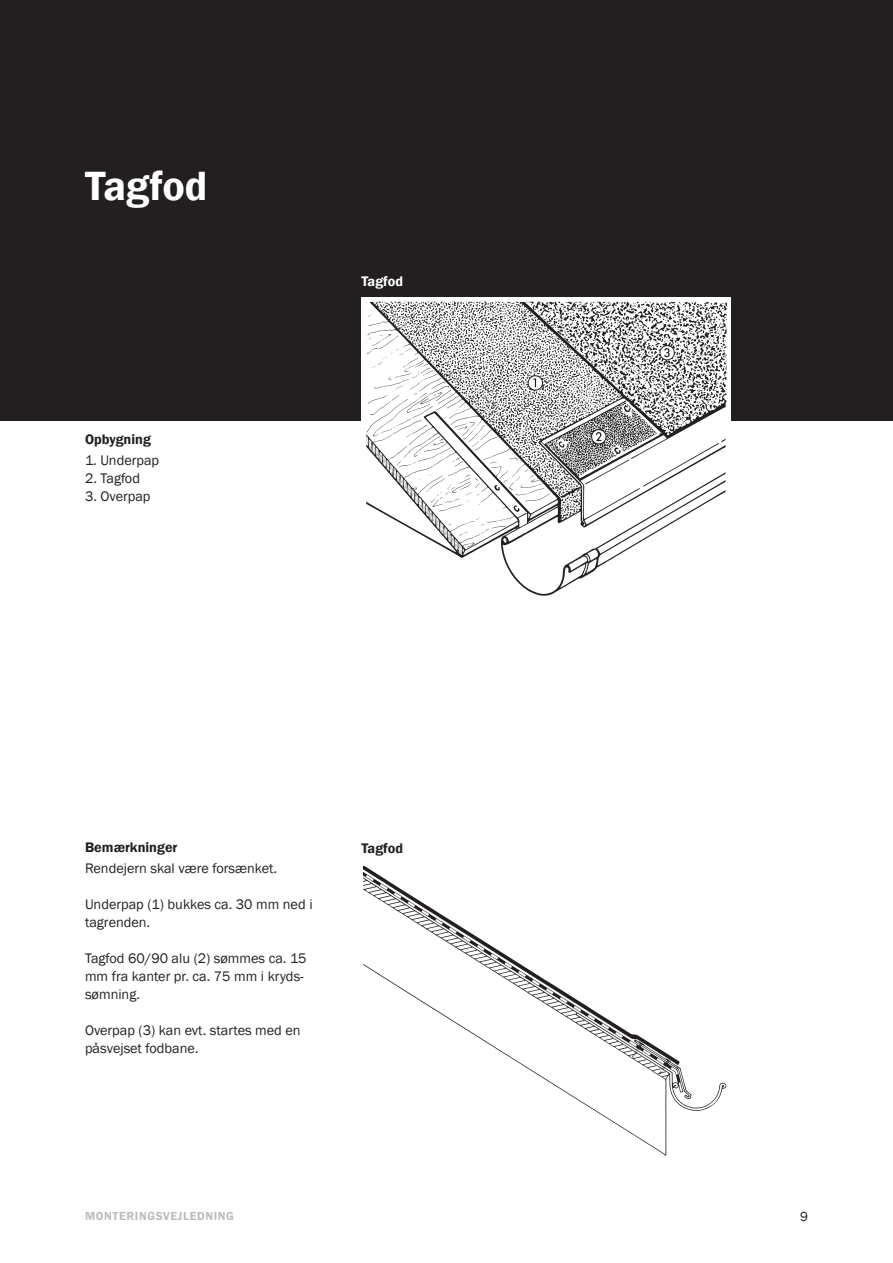
<style>
.page{position:relative;width:893px;height:1263px;background:#fff}
.page>*{position:absolute;margin:0;border:0;box-sizing:border-box;transform-origin:0 0}
.Overskrift{font:600 42px "Franklin Gothic";color:#fff}
.Brød{font:14.25px/18px "Franklin Gothic";color:#231f20}
.Rubrikker{font:600 14.25px "Franklin Gothic";color:#231f20}
.Rubrik{font:600 14.25px "Franklin Gothic";color:#fff}
.t1{font:13.5px "Franklin Gothic";color:#231f20}
.t2{font:600 12px "Franklin Gothic";letter-spacing:.05em;color:#bcbdc0}
</style>
<div class="page">
<div style="left:0;top:0;width:893px;height:421px;background:#231f20"></div>
<img style="left:362px;top:865px;width:365px;height:291px">
<div style="left:361px;top:298px;width:370px;height:327px;background:#fff"></div>
<img style="left:366px;top:301px;width:361px;height:295px">
<p class="Overskrift" style="left:85px;top:160px;width:124px">Tagfod</p>
<p class="Rubrikker" style="left:85px;top:430px;width:67px">Opbygning</p>
<p class="Brød" style="left:85px;top:451px;width:76px">1. Underpap</p>
<p class="Brød" style="left:85px;top:469px;width:57px">2. Tagfod</p>
<p class="Brød" style="left:85px;top:487px;width:67px">3. Overpap</p>
<p class="Rubrik" style="left:361px;top:273px;width:43px">Tagfod</p>
<p class="Rubrikker" style="left:85px;top:838px;width:94px">Bemærkninger</p>
<p class="Brød" style="left:85px;top:860px;width:194px">Rendejern skal være forsænket.</p>
<p class="Brød" style="left:85px;top:896px;width:229px">Underpap (1) bukkes ca. 30 mm ned i tagrenden.</p>
<p class="Brød" style="left:85px;top:950px;width:223px">Tagfod 60/90 alu (2) sømmes ca. 15 mm fra kanter pr. ca. 75 mm i kryds&shy;sømning.</p>
<p class="Brød" style="left:85px;top:1022px;width:217px">Overpap (3) kan evt. startes med en påsvejset fodbane.</p>
<p class="Rubrikker" style="left:361px;top:839px;width:43px">Tagfod</p>
<p class="t2" style="left:85px;top:1209px;width:150px">MONTERINGSVEJLEDNING</p>
<p class="t1" style="left:800px;top:1208px;width:9px">9</p>
</div>
